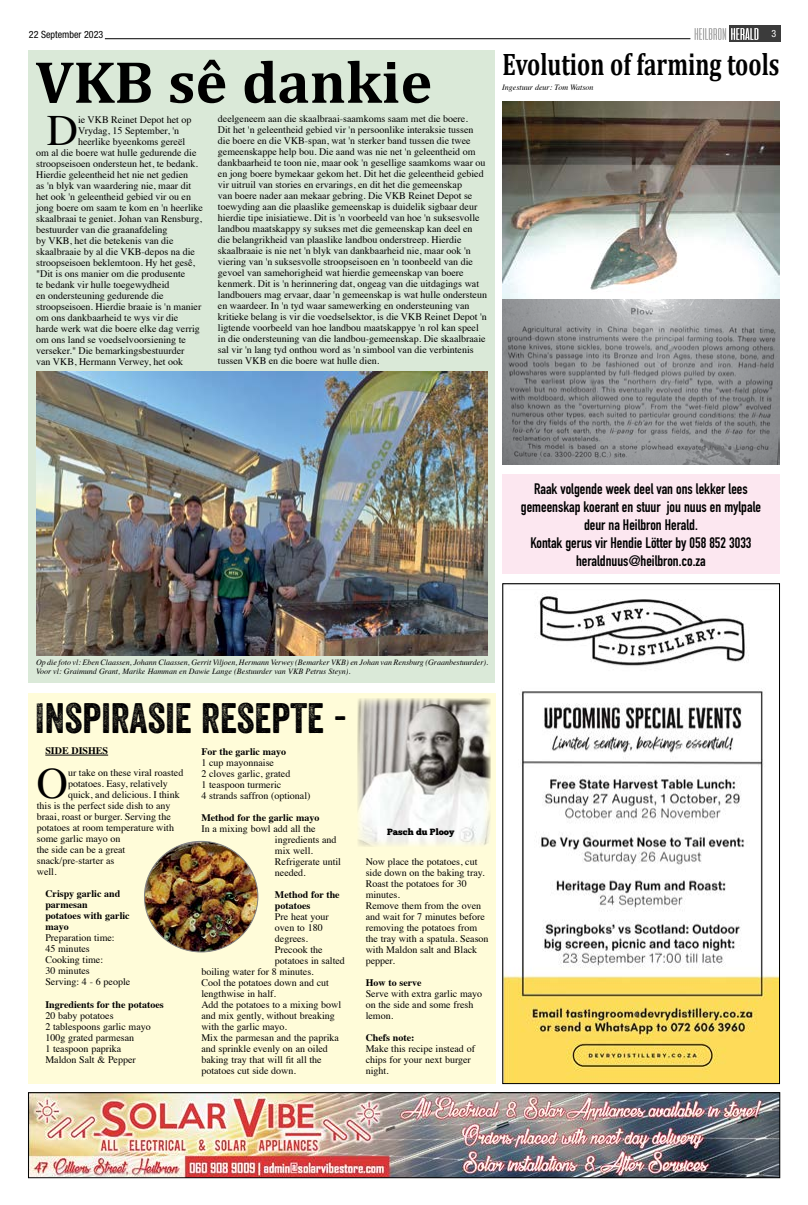
<style>
.page{position:relative;width:808px;height:1205px;background:#fff}
.page>*{position:absolute;margin:0;border:0;box-sizing:border-box;transform-origin:0 0}
.t1{font:700 60px "Cambria";color:#000}
.t2{font:43.3px "Times";color:#000}
.t3{font:41.2px "Veneer W01 Two";color:#000;scale:1.04 1}
.t4{font:700 31.2px "Cambria";color:#000;scale:.74 1}
.t5{font:700 15px/18px "DIN Condensed";color:#000;text-align:center}
.t6{font:10px/11px "Times";color:#000}
.t7{font:700 10px/11px "Times";color:#000}
.t8{font:condensed 10px "Helvetica Neue LT Std";color:#000}
.t9{font:condensed 10px "Helvetica Neue LT Std";color:#fff}
.t10{font:9px "Chunk Five";color:#000}
.t11{font:italic 8px/9px "Times";color:#000}
</style>
<div class="page">
<div style="left:729px;top:26px;width:51px;height:16px;background:#3b3b3b"></div>
<svg style="left:694px;top:28px;width:64px;height:12px"></svg>
<hr style="left:105px;top:38px;width:585px;height:1px;background:#000">
<img style="left:30px;top:1094px;width:748px;height:82px">
<div style="left:28px;top:1092px;width:752px;height:86px;border:1px solid #000"></div>
<div style="left:502px;top:475px;width:278px;height:99px;background:#fce7f0"></div>
<div style="left:28px;top:50px;width:467px;height:633px;background:#dae9d8"></div>
<img style="left:505px;top:594px;width:273px;height:487px">
<div style="left:503px;top:583px;width:277px;height:500px;border:1px solid #000"></div>
<div style="left:28px;top:693px;width:468px;height:390px;background:#fffcd9"></div>
<img style="left:358px;top:699px;width:132px;height:147px">
<hr style="left:45px;top:755px;width:63px;height:1px;background:#000">
<img style="left:144px;top:841px;width:114px;height:111px">
<img style="left:502px;top:102px;width:278px;height:362px">
<img style="left:36px;top:372px;width:452px;height:283px">
<p class="t8" style="left:29px;top:29px;width:76px">22 September 2023</p>
<p class="t9" style="left:772px;top:28px;width:6px">3</p>
<h1 class="t1" style="left:35px;top:40px;width:398px">VKB sê dankie</h1>
<p class="t6" style="left:218px;top:112px;width:271px">deelgeneem aan die skaalbraai-saamkoms saam met die boere.<br>Dit het 'n geleentheid gebied vir 'n persoonlike interaksie tussen die boere en die VKB-span, wat 'n sterker band tussen die twee gemeenskappe help bou. Die aand was nie net 'n geleentheid om dankbaarheid te toon nie, maar ook 'n gesellige saamkoms waar ou en jong boere bymekaar gekom het. Dit het die geleentheid gebied vir uitruil van stories en ervarings, en dit het die gemeenskap<br>van boere nader aan mekaar gebring. Die VKB Reinet Depot se toewyding aan die plaaslike gemeenskap is duidelik sigbaar deur hierdie tipe inisiatiewe. Dit is 'n voorbeeld van hoe 'n suksesvolle landbou maatskappy sy sukses met die gemeenskap kan deel en die belangrikheid van plaaslike landbou onderstreep. Hierdie skaalbraaie is nie net 'n blyk van dankbaarheid nie, maar ook 'n viering van 'n suksesvolle stroopseisoen en 'n toonbeeld van die gevoel van samehorigheid wat hierdie gemeenskap van boere kenmerk. Dit is 'n herinnering dat, ongeag van die uitdagings wat landbouers mag ervaar, daar 'n gemeenskap is wat hulle ondersteun en waardeer. In 'n tyd waar samewerking en ondersteuning van kritieke belang is vir die voedselsektor, is die VKB Reinet Depot 'n ligtende voorbeeld van hoe landbou maatskappye 'n rol kan speel in die ondersteuning van die landbou-gemeenskap. Die skaalbraaie sal vir 'n lang tyd onthou word as 'n simbool van die verbintenis tussen VKB en die boere wat hulle dien.</p>
<h2 class="t2" style="left:47px;top:90px;width:33px">D</h2>
<p class="t6" style="left:78px;top:113px;width:115px">ie VKB Reinet Depot het op</p>
<p class="t6" style="left:78px;top:124px;width:103px">Vrydag, 15 September, 'n</p>
<p class="t6" style="left:78px;top:135px;width:109px">heerlike byeenkoms gereël</p>
<p class="t6" style="left:36px;top:146px;width:162px">om al die boere wat hulle gedurende die</p>
<p class="t6" style="left:36px;top:157px;width:163px">stroopseisoen ondersteun het, te bedank.</p>
<p class="t6" style="left:36px;top:168px;width:153px">Hierdie geleentheid het nie net gedien</p>
<p class="t6" style="left:36px;top:179px;width:157px">as 'n blyk van waardering nie, maar dit</p>
<p class="t6" style="left:36px;top:190px;width:156px">het ook 'n geleentheid gebied vir ou en</p>
<p class="t6" style="left:36px;top:201px;width:168px">jong boere om saam te kom en 'n heerlike</p>
<p class="t6" style="left:36px;top:212px;width:167px">skaalbraai te geniet. Johan van Rensburg,</p>
<p class="t6" style="left:36px;top:223px;width:133px">bestuurder van die graanafdeling</p>
<p class="t6" style="left:36px;top:234px;width:139px">by VKB, het die betekenis van die</p>
<p class="t6" style="left:36px;top:245px;width:160px">skaalbraaie by al die VKB-depos na die</p>
<p class="t6" style="left:36px;top:256px;width:160px">stroopseisoen beklemtoon. Hy het gesê,</p>
<p class="t6" style="left:36px;top:267px;width:151px">"Dit is ons manier om die produsente</p>
<p class="t6" style="left:36px;top:278px;width:135px">te bedank vir hulle toegewydheid</p>
<p class="t6" style="left:36px;top:289px;width:129px">en ondersteuning gedurende die</p>
<p class="t6" style="left:36px;top:300px;width:167px">stroopseisoen. Hierdie braaie is 'n manier</p>
<p class="t6" style="left:36px;top:311px;width:144px">om ons dankbaarheid te wys vir die</p>
<p class="t6" style="left:36px;top:322px;width:165px">harde werk wat die boere elke dag verrig</p>
<p class="t6" style="left:36px;top:333px;width:151px">om ons land se voedselvoorsiening te</p>
<p class="t6" style="left:36px;top:344px;width:150px">verseker." Die bemarkingsbestuurder</p>
<p class="t6" style="left:36px;top:355px;width:149px">van VKB, Hermann Verwey, het ook</p>
<h3 class="t4" style="left:502px;top:42px;width:376px">Evolution of farming tools</h3>
<p class="t11" style="left:502px;top:82px;width:93px">Ingestuur deur: Tom Watson</p>
<h3 class="t5" style="left:521px;top:479px;width:242px">Raak volgende week deel van ons lekker lees gemeenskap koerant en stuur jou nuus en mylpale deur na Heilbron Herald.<br>Kontak gerus vir Hendie Lötter by 058 852 3033 heraldnuus@heilbron.co.za</h3>
<p class="t11" style="left:36px;top:657px;width:454px">Op die foto vl: Eben Claassen, Johann Claassen, Gerrit Viljoen, Hermann Verwey (Bemarker VKB) en Johan van Rensburg (Graanbestuurder).<br>Voor vl: Graimund Grant, Marike Hamman en Dawie Lange (Bestuurder van VKB Petrus Steyn).</p>
<h3 class="t3" style="left:35px;top:693px;width:301px">INSPIRASIE RESEPTE -</h3>
<p class="t7" style="left:45px;top:744px;width:64px">SIDE DISHES</p>
<h2 class="t2" style="left:37px;top:743px;width:33px">O</h2>
<p class="t6" style="left:68px;top:767px;width:117px">ur take on these viral roasted</p>
<p class="t7" style="left:201px;top:745px;width:86px">For the garlic mayo</p>
<p class="t6" style="left:201px;top:756px;width:111px">1 cup mayonnaise<br>2 cloves garlic, grated<br>1 teaspoon turmeric<br>4 strands saffron (optional)</p>
<p class="t7" style="left:201px;top:811px;width:120px">Method for the garlic mayo</p>
<p class="t6" style="left:275px;top:822px;width:68px;text-indent:-74px">In a mixing bowl add all the ingredients and mix well.<br>Refrigerate until needed.</p>
<p class="t7" style="left:275px;top:888px;width:66px">Method for the potatoes</p>
<p class="t6" style="left:275px;top:910px;width:55px">Pre heat your</p>
<p class="t6" style="left:275px;top:921px;width:49px">oven to 180</p>
<p class="t6" style="left:275px;top:932px;width:35px">degrees.</p>
<p class="t6" style="left:275px;top:943px;width:49px">Precook the</p>
<p class="t6" style="left:275px;top:954px;width:71px">potatoes in salted</p>
<p class="t6" style="left:201px;top:965px;width:114px">boiling water for 8 minutes.</p>
<p class="t6" style="left:201px;top:976px;width:129px">Cool the potatoes down and cut</p>
<p class="t6" style="left:201px;top:987px;width:76px">lengthwise in half.</p>
<p class="t6" style="left:201px;top:998px;width:141px">Add the potatoes to a mixing bowl</p>
<p class="t6" style="left:201px;top:1009px;width:135px">and mix gently, without breaking</p>
<p class="t6" style="left:201px;top:1020px;width:87px">with the garlic mayo.</p>
<p class="t6" style="left:201px;top:1031px;width:139px">Mix the parmesan and the paprika</p>
<p class="t6" style="left:201px;top:1042px;width:128px">and sprinkle evenly on an oiled</p>
<p class="t6" style="left:201px;top:1053px;width:122px">baking tray that will fit all the</p>
<p class="t6" style="left:201px;top:1064px;width:96px">potatoes cut side down.</p>
<p class="t6" style="left:68px;top:778px;width:101px">potatoes. Easy, relatively</p>
<p class="t6" style="left:68px;top:789px;width:113px">quick, and delicious. I think</p>
<p class="t6" style="left:37px;top:800px;width:135px">this is the perfect side dish to any</p>
<p class="t6" style="left:37px;top:811px;width:135px">braai, roast or burger. Serving the</p>
<p class="t6" style="left:37px;top:822px;width:139px">potatoes at room temperature with</p>
<p class="t6" style="left:37px;top:833px;width:85px">some garlic mayo on</p>
<p class="t6" style="left:37px;top:844px;width:90px">the side can be a great</p>
<p class="t6" style="left:37px;top:855px;width:79px">snack/pre-starter as</p>
<p class="t6" style="left:37px;top:866px;width:21px">well.</p>
<p class="t7" style="left:45px;top:887px;width:86px">Crispy garlic and parmesan<br>potatoes with garlic mayo</p>
<p class="t6" style="left:45px;top:932px;width:86px">Preparation time:<br>45 minutes<br>Cooking time:<br>30 minutes<br>Serving: 4 - 6 people</p>
<p class="t7" style="left:45px;top:997px;width:120px">Ingredients for the potatoes</p>
<p class="t6" style="left:45px;top:1009px;width:107px">20 baby potatoes<br>2 tablespoons garlic mayo<br>100g grated parmesan<br>1 teaspoon paprika<br>Maldon Salt &amp; Pepper</p>
<p class="t10" style="left:387px;top:826px;width:69px">Pasch du Plooy</p>
<p class="t6" style="left:366px;top:855px;width:124px">Now place the potatoes, cut side down on the baking tray.<br>Roast the potatoes for 30 minutes.<br>Remove them from the oven and wait for 7 minutes before removing the potatoes from the tray with a spatula. Season with Maldon salt and Black pepper.</p>
<p class="t7" style="left:366px;top:975px;width:58px">How to serve</p>
<p class="t6" style="left:366px;top:987px;width:118px">Serve with extra garlic mayo on the side and some fresh lemon.</p>
<p class="t7" style="left:366px;top:1030px;width:50px">Chefs note:</p>
<p class="t6" style="left:366px;top:1042px;width:111px">Make this recipe instead of chips for your next burger night.</p>
</div>
